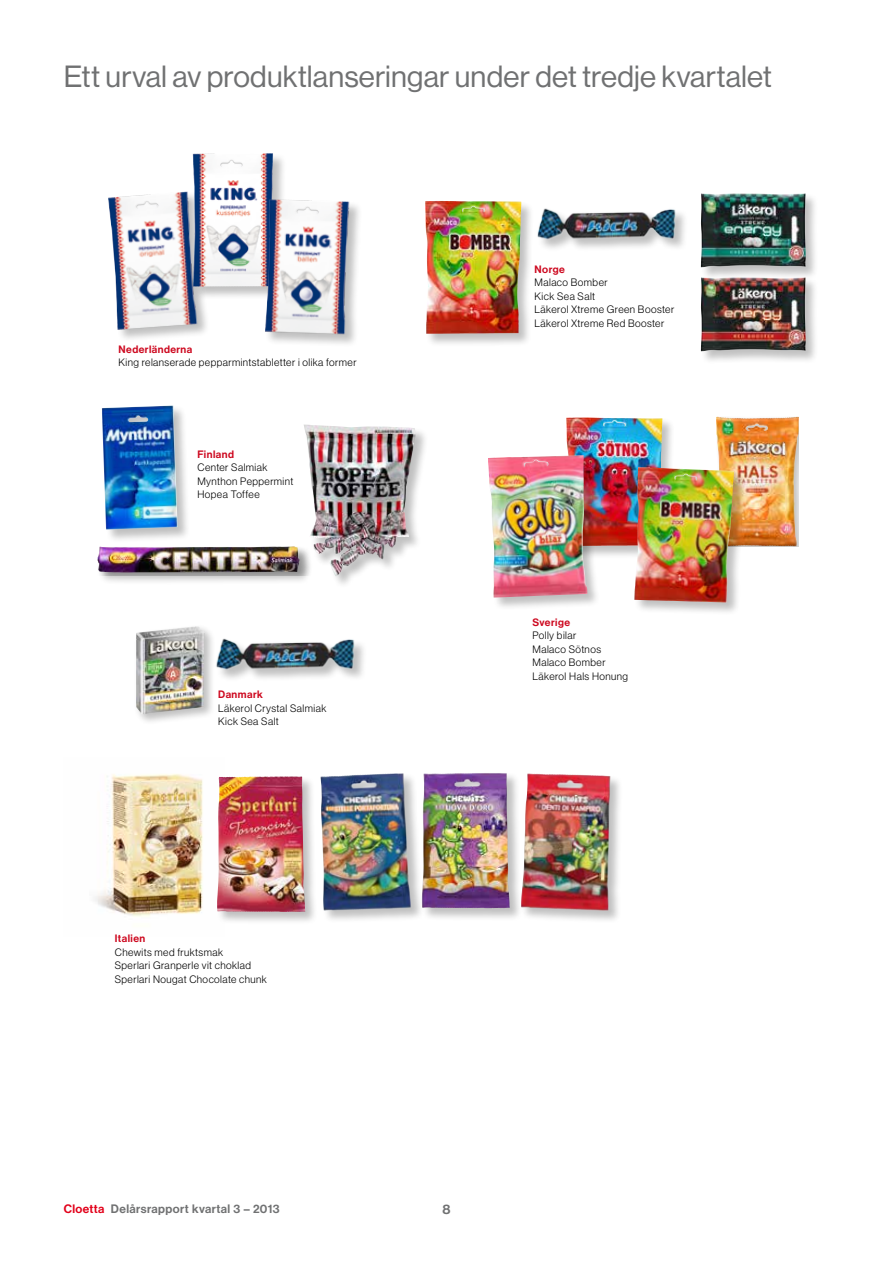
<style>
.page{position:relative;width:893px;height:1263px;background:#fff}
.page>*{position:absolute;margin:0;border:0;box-sizing:border-box;transform-origin:0 0}
.t1{font:30px "N Haas Grotesk DS Std 55 Rg";letter-spacing:.005em;color:#707172}
.t2{font:13.5px "N Haas Grotesk DS Std 65 Md";color:#707172}
.t3{font:12px "N Haas Grotesk DS Std 65 Md";letter-spacing:.035em;color:#707172}
.t4{font:10.5px/13.5px "N Haas Grotesk DS Std 45 Lt";letter-spacing:.04em;color:#000}
.t5{font:10.5px "N Haas Grotesk DS Std 65 Md";letter-spacing:.045em;color:#cd071e}
.s1{color:#e2001a}
</style>
<div class="page">
<img style="left:95px;top:774px;width:108px;height:143px">
<img style="left:216px;top:638px;width:146px;height:40px">
<div style="left:133px;top:623px;width:83px;height:102px;background:#000;opacity:.25"></div>
<img style="left:136px;top:626px;width:68px;height:88px">
<div style="left:566px;top:417px;width:109px;height:142px;background:#000;opacity:.25"></div>
<img style="left:566px;top:417px;width:22px;height:37px">
<div style="left:716px;top:417px;width:83px;height:130px;background:#000;opacity:.25"></div>
<img style="left:716px;top:417px;width:6px;height:50px">
<div style="left:107px;top:191px;width:104px;height:152px;background:#000;opacity:.25"></div>
<img style="left:134px;top:191px;width:53px;height:5px">
<div style="left:634px;top:467px;width:113px;height:149px;background:#000;opacity:.25"></div>
<img style="left:637px;top:470px;width:2px;height:74px">
<div style="left:487px;top:454px;width:113px;height:157px;background:#000;opacity:.25"></div>
<img style="left:488px;top:455px;width:99px;height:142px">
<img style="left:537px;top:208px;width:147px;height:39px">
<div style="left:425px;top:200px;width:109px;height:147px;background:#000;opacity:.25"></div>
<img style="left:425px;top:201px;width:11px;height:95px">
<div style="left:700px;top:193px;width:119px;height:87px;background:#000;opacity:.25"></div>
<img style="left:701px;top:193px;width:105px;height:74px">
<div style="left:700px;top:277px;width:119px;height:87px;background:#000;opacity:.25"></div>
<img style="left:701px;top:277px;width:105px;height:74px">
<div style="left:192px;top:153px;width:95px;height:147px;background:#000;opacity:.25"></div>
<img style="left:219px;top:153px;width:53px;height:1px">
<div style="left:265px;top:199px;width:98px;height:149px;background:#000;opacity:.25"></div>
<img style="left:265px;top:199px;width:28px;height:134px">
<div style="left:101px;top:405px;width:90px;height:138px;background:#000;opacity:.25"></div>
<img style="left:102px;top:405px;width:76px;height:125px">
<div style="left:303px;top:424px;width:126px;height:165px;background:#000;opacity:.25"></div>
<img style="left:304px;top:425px;width:45px;height:129px">
<div style="left:97px;top:546px;width:215px;height:40px;background:#000;opacity:.25"></div>
<div style="left:97px;top:546px;width:216px;height:29px;background:#000;opacity:.25"></div>
<img style="left:99px;top:546px;width:195px;height:1px">
<div style="left:320px;top:773px;width:105px;height:151px;background:#000;opacity:.25"></div>
<img style="left:320px;top:773px;width:76px;height:138px">
<div style="left:421px;top:772px;width:102px;height:149px;background:#000;opacity:.25"></div>
<img style="left:422px;top:773px;width:70px;height:135px">
<div style="left:520px;top:773px;width:103px;height:151px;background:#000;opacity:.25"></div>
<img style="left:521px;top:774px;width:89px;height:137px">
<div style="left:217px;top:776px;width:102px;height:149px;background:#000;opacity:.25"></div>
<img style="left:217px;top:776px;width:70px;height:136px">
<h1 class="t1" style="left:64px;top:60px;width:710px">Ett urval av produktlanseringar under det tredje kvartalet</h1>
<p class="t5" style="left:119px;top:343px;width:75px">Nederländerna</p>
<p class="t4" style="left:119px;top:356px;width:240px">King relanserade pepparmintstabletter i olika former</p>
<p class="t5" style="left:197px;top:448px;width:38px">Finland</p>
<p class="t4" style="left:197px;top:461px;width:97px">Center Salmiak<br>Mynthon Peppermint<br>Hopea Toffee</p>
<p class="t5" style="left:218px;top:688px;width:46px">Danmark</p>
<p class="t4" style="left:218px;top:701px;width:110px">Läkerol Crystal Salmiak<br>Kick Sea Salt</p>
<p class="t5" style="left:115px;top:932px;width:32px">Italien</p>
<p class="t4" style="left:115px;top:945px;width:154px">Chewits med fruktsmak<br>Sperlari Granperle vit choklad<br>Sperlari Nougat Chocolate chunk</p>
<p class="t5" style="left:534px;top:263px;width:32px">Norge</p>
<p class="t4" style="left:534px;top:276px;width:141px">Malaco Bomber<br>Kick Sea Salt<br>Läkerol Xtreme Green Booster<br>Läkerol Xtreme Red Booster</p>
<p class="t5" style="left:532px;top:616px;width:39px">Sverige</p>
<p class="t4" style="left:532px;top:629px;width:97px">Polly bilar<br>Malaco Sötnos<br>Malaco Bomber<br>Läkerol Hals Honung</p>
<p class="t3" style="left:64px;top:1201px;width:217px"><span class="s1">Cloetta</span> Delårsrapport kvartal 3 – 2013</p>
<p class="t2" style="left:442px;top:1201px;width:10px">8</p>
</div>
